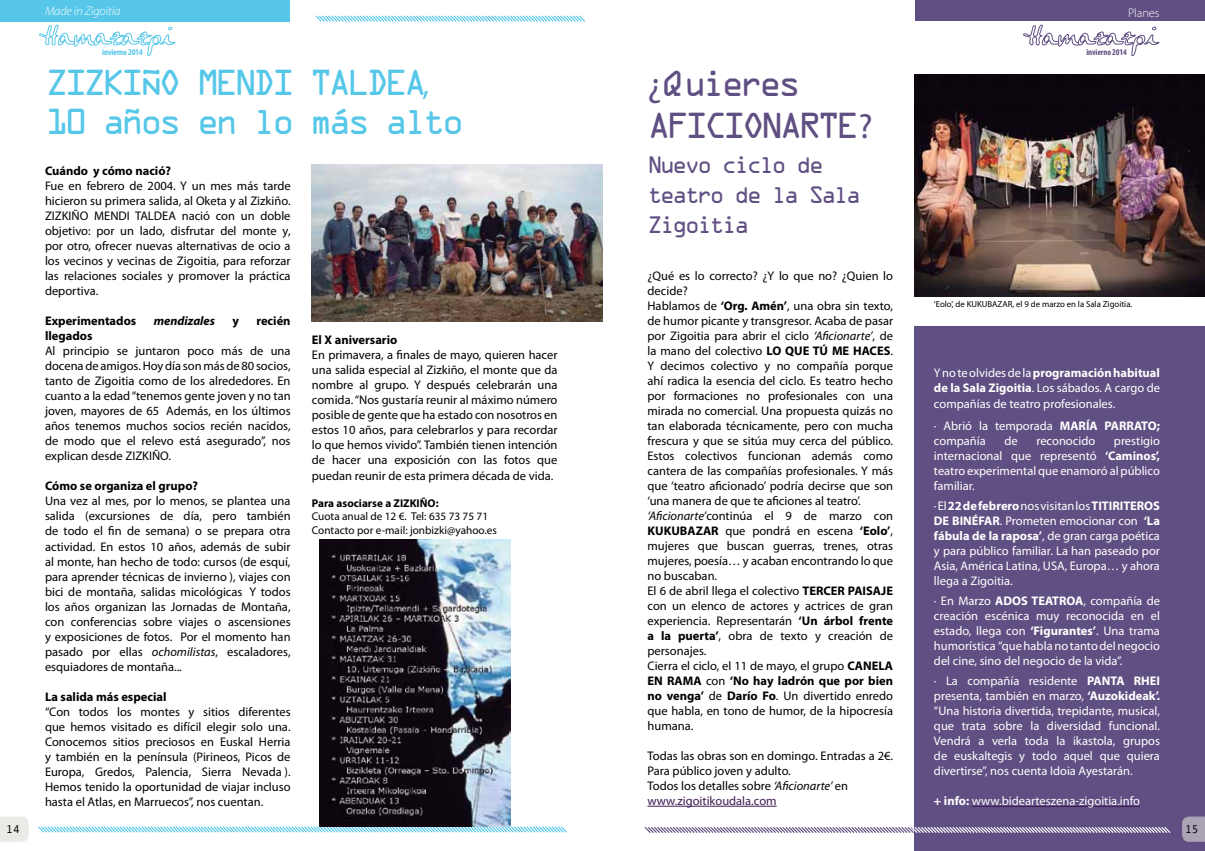
<style>
.page{position:relative;width:1205px;height:851px;background:#fff}
.page>*{position:absolute;margin:0;border:0;box-sizing:border-box;transform-origin:0 0}
.t1{font:32.5px/39px "OCRA Std";letter-spacing:-.14em;color:#56c7e8}
.t2{font:32.5px/42px "OCRA Std";letter-spacing:-.14em;color:#604f82}
.t3{font:21.38px/30px "OCRA Std";letter-spacing:-.14em;color:#604f82}
.t4{font:12.5px/15px "Myriad Pro";color:#000;text-align:justify}
.t5{font:12.5px/15px "Myriad Pro";color:#fff;text-align:justify}
.t6{font:700 12.5px "Myriad Pro";color:#000}
.t7{font:italic 300 12.5px "Myriad Pro";letter-spacing:-.01em;color:#fff}
.t8{font:italic 700 12.5px "Myriad Pro";color:#000}
.t9{font:300 12.5px "Myriad Pro";letter-spacing:-.01em;color:#fff}
.t10{font:11.25px/13.5px "Myriad Pro";color:#000}
.t11{font:700 11.25px "Myriad Pro";color:#000}
.t12{font:11.25px "Monotypecom";color:#000}
.t13{font:8.75px "Myriad Pro";color:#000}
.t14{font:700 condensed 8.75px "Myriad Pro";letter-spacing:-.01em;color:#56c7e8}
.t15{font:700 condensed 8.75px "Myriad Pro";letter-spacing:-.01em;color:#604f82}
.s1{font-family:"Myriad Pro"}
.s2{font-style:italic}
.s3{font-family:"Myriad Pro";font-size:35px}
.s4{font-weight:700}
.s5{color:#401d53}
</style>
<div class="page">
<div style="left:914px;top:326px;width:291px;height:524px;background:#604f82"></div>
<svg style="left:1182px;top:816px;width:23px;height:25px"></svg>
<svg style="left:315px;top:15px;width:270px;height:7px"></svg>
<div style="left:916px;top:0;width:289px;height:21px;background:#604f82"></div>
<svg style="left:0;top:816px;width:29px;height:25px"></svg>
<svg style="left:38px;top:825px;width:529px;height:8px"></svg>
<svg style="left:39px;top:25px;width:136px;height:31px"></svg>
<div style="left:0;top:0;width:290px;height:21px;background:#56c7e8"></div>
<img style="left:320px;top:539px;width:190px;height:287px">
<img style="left:312px;top:165px;width:290px;height:156px">
<img style="left:914px;top:74px;width:291px;height:222px">
<svg style="left:1023px;top:25px;width:136px;height:31px"></svg>
<hr style="left:647px;top:805px;width:130px;height:1px;background:#401d53">
<hr style="left:972px;top:806px;width:168px;height:1px;background:#401d53">
<svg style="left:644px;top:827px;width:527px;height:6px"></svg>
<p class="t12" style="left:6px;top:822px;width:15px">14</p>
<p class="t7" style="left:45px;top:3px;width:77px">Made in Zigoitia</p>
<p class="t14" style="left:102px;top:46px;width:42px">invierno 2014</p>
<h1 class="t1" style="left:46px;top:66px;width:421px">ZIZKIÑO MENDI TALDEA<span class="s1">,<br></span>10 años en lo más alto</h1>
<p class="t6" style="left:45px;top:163px;width:128px">Cuándo y cómo nació?</p>
<p class="t4" style="left:45px;top:178px;width:247px">Fue en febrero de 2004. Y un mes más tarde hicieron su primera salida, al Oketa y al Zizkiño.<br>ZIZKIÑO MENDI TALDEA nació con un doble objetivo: por un lado, disfrutar del monte y, por otro, ofrecer nuevas alternativas de ocio a los vecinos y vecinas de Zigoitia, para reforzar las relaciones sociales y promover la práctica deportiva.</p>
<p class="t6" style="left:45px;top:313px;width:93px">Experimentados</p>
<p class="t8" style="left:154px;top:313px;width:63px">mendizales</p>
<p class="t6" style="left:232px;top:313px;width:8px">y</p>
<p class="t6" style="left:256px;top:313px;width:36px">recién</p>
<p class="t6" style="left:45px;top:328px;width:49px">llegados</p>
<p class="t4" style="left:45px;top:343px;width:247px">Al principio se juntaron poco más de una docena de amigos. Hoy día son más de 80 socios, tanto de Zigoitia como de los alrededores. En cuanto a la edad “tenemos gente joven y no tan joven, mayores de 65 Además, en los últimos años tenemos muchos socios recién nacidos, de modo que el relevo está asegurado”, nos explican desde ZIZKIÑO.</p>
<p class="t6" style="left:45px;top:478px;width:155px">Cómo se organiza el grupo?</p>
<p class="t4" style="left:45px;top:493px;width:247px">Una vez al mes, por lo menos, se plantea una salida (excursiones de día, pero también de todo el fin de semana) o se prepara otra actividad. En estos 10 años, además de subir al monte, han hecho de todo: cursos (de esquí, para aprender técnicas de invierno ), viajes con bici de montaña, salidas micológicas Y todos los años organizan las Jornadas de Montaña, con conferencias sobre viajes o ascensiones y exposiciones de fotos. Por el momento han pasado por ellas <span class="s2">ochomilistas</span>, escaladores, esquiadores de montaña...</p>
<p class="t6" style="left:45px;top:688px;width:123px">La salida más especial</p>
<p class="t4" style="left:45px;top:703px;width:247px">“Con todos los montes y sitios diferentes que hemos visitado es difícil elegir solo una.<br>Conocemos sitios preciosos en Euskal Herria y también en la península (Pirineos, Picos de Europa, Gredos, Palencia, Sierra Nevada ).<br>Hemos tenido la oportunidad de viajar incluso hasta el Atlas, en Marruecos”, nos cuentan.</p>
<p class="t6" style="left:312px;top:332px;width:87px">El X aniversario</p>
<p class="t4" style="left:312px;top:347px;width:247px">En primavera, a finales de mayo, quieren hacer una salida especial al Zizkiño, el monte que da nombre al grupo. Y después celebrarán una comida. “Nos gustaría reunir al máximo número posible de gente que ha estado con nosotros en estos 10 años, para celebrarlos y para recordar lo que hemos vivido”. También tienen intención de hacer una exposición con las fotos que puedan reunir de esta primera década de vida.</p>
<p class="t11" style="left:312px;top:495px;width:128px">Para asociarse a ZIZKIÑO:</p>
<p class="t10" style="left:312px;top:509px;width:186px">Cuota anual de 12 €. Tel: 635 73 75 71<br>Contacto por e-mail: jonbizki@yahoo.es</p>
<h1 class="t2" style="left:647px;top:65px;width:227px"><span class="s3">¿</span>Quieres<br>AFICIONARTE<span class="s3">?</span></h1>
<h2 class="t3" style="left:647px;top:151px;width:215px">Nuevo ciclo de teatro de la Sala<br>Zigoitia</h2>
<p class="t4" style="left:647px;top:267px;width:247px;text-align:left">¿Qué es lo correcto? ¿Y lo que no? ¿Quien lo decide?<br>Hablamos de <span class="s4">‘Org. Amén’</span>, una obra sin texto, de humor picante y transgresor. Acaba de pasar por Zigoitia para abrir el ciclo <span class="s2">‘Aficionarte’</span>, de la mano del colectivo <span class="s4">LO QUE TÚ ME HACES</span>.<br>Y decimos colectivo y no compañía porque ahí radica la esencia del ciclo. Es teatro hecho por formaciones no profesionales con una mirada no comercial. Una propuesta quizás no tan elaborada técnicamente, pero con mucha frescura y que se sitúa muy cerca del público.<br>Estos colectivos funcionan además como cantera de las compañías profesionales. Y más que ‘teatro aficionado’ podría decirse que son ‘una manera de que te aficiones al teatro’. <span class="s2">‘Aficionarte’</span>continúa el 9 de marzo con <span class="s4">KUKUBAZAR</span> que pondrá en escena <span class="s4">‘Eolo’</span>, mujeres que buscan guerras, trenes, otras mujeres, poesía… y acaban encontrando lo que no buscaban.<br>El 6 de abril llega el colectivo <span class="s4">TERCER PAISAJE </span>con un elenco de actores y actrices de gran experiencia. Representarán <span class="s4">‘Un árbol frente a la puerta’</span>, obra de texto y creación de personajes.<br>Cierra el ciclo, el 11 de mayo, el grupo <span class="s4">CANELA EN RAMA</span> con <span class="s4">‘No hay ladrón que por bien no venga’</span> de <span class="s4">Darío Fo</span>. Un divertido enredo que habla, en tono de humor, de la hipocresía humana.</p>
<p class="t4" style="left:647px;top:747px;width:247px;text-align:left">Todas las obras son en domingo. Entradas a 2€.<br>Para público joven y adulto.<br>Todos los detalles sobre <span class="s2">‘Aficionarte’</span> en <span class="s5">www.zigoitikoudala.com</span></p>
<p class="t9" style="left:1128px;top:5px;width:33px">Planes</p>
<p class="t15" style="left:1086px;top:46px;width:42px">invierno 2014</p>
<p class="t13" style="left:934px;top:298px;width:200px">‘Eolo’, de KUKUBAZAR, el 9 de marzo en la Sala Zigoitia.</p>
<p class="t5" style="left:934px;top:365px;width:227px">Y no te olvides de la <span class="s4">programación habitual de la Sala Zigoitia</span>. Los sábados. A cargo de compañías de teatro profesionales.</p>
<p class="t5" style="left:934px;top:418px;width:227px">· Abrió la temporada <span class="s4">MARÍA PARRATO; </span>compañía</p>
<p class="t5" style="left:1004px;top:433px;width:15px">de</p>
<p class="t5" style="left:1036px;top:433px;width:60px">reconocido</p>
<p class="t5" style="left:934px;top:433px;width:227px;text-indent:180px">prestigio internacional que representó <span class="s4">‘Caminos’, </span>teatro experimental que enamoró al público familiar.</p>
<p class="t5" style="left:934px;top:498px;width:227px">· El <span class="s4">22 de febrero</span> nos visitan los <span class="s4">TITIRITEROS DE BINÉFAR</span>. Prometen emocionar con <span class="s4">‘La fábula de la raposa’</span>, de gran carga poética y para público familiar. La han paseado por Asia, América Latina, USA, Europa… y ahora llega a Zigoitia.</p>
<p class="t5" style="left:934px;top:593px;width:227px">· En Marzo <span class="s4">ADOS TEATROA</span>, compañía de creación escénica muy reconocida en el estado, llega con <span class="s4">‘Figurantes’</span>. Una trama humorística “que habla no tanto del negocio del cine, sino del negocio de la vida”.</p>
<p class="t5" style="left:934px;top:673px;width:228px">· La compañía residente <span class="s4">PANTA RHEI </span>presenta, también en marzo, <span class="s4">‘Auzokideak’. </span>“Una historia divertida, trepidante, musical, que trata sobre la diversidad funcional.<br>Vendrá a verla toda la ikastola, grupos de euskaltegis y todo aquel que quiera divertirse”, nos cuenta Idoia Ayestarán.</p>
<p class="t5" style="left:934px;top:793px;width:208px"><span class="s4">+ info:</span> www.bidearteszena-zigoitia.info</p>
<p class="t12" style="left:1185px;top:822px;width:15px">15</p>
</div>
